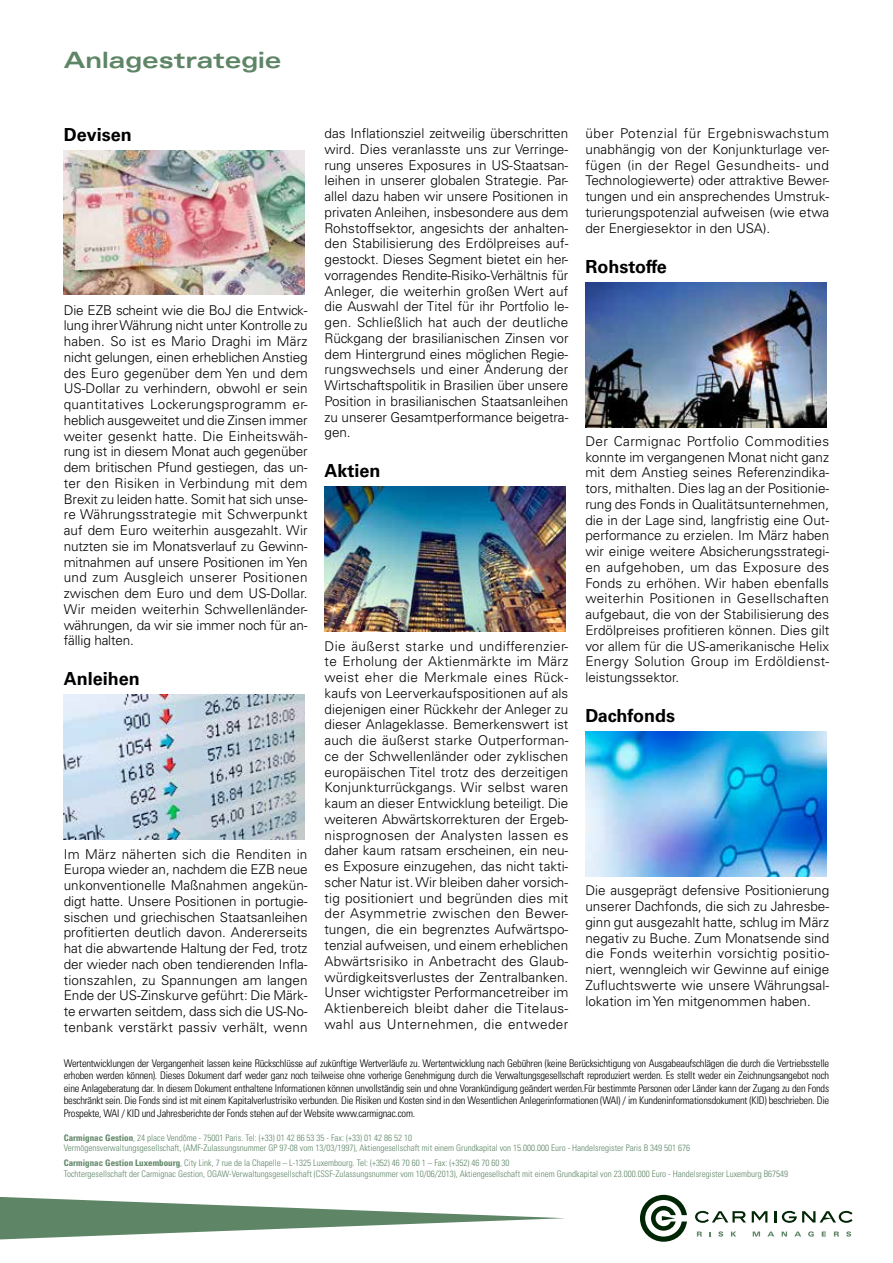
<style>
.page{position:relative;width:893px;height:1263px;background:#fff}
.page>*{position:absolute;margin:0;border:0;box-sizing:border-box;transform-origin:0 0}
.t1{font:700 expanded 22.5px "Univers LT Std";color:#5e8566}
.t2{font:700 18px "Univers LT Std";color:#000}
.t3{font:300 13.5px/15.8px "Univers LT Std";color:#000;text-align:justify}
.t4{font:300 condensed 10.5px/12.6px "Univers LT Std";letter-spacing:-.02em;color:#000;text-align:justify}
.t5{font:300 condensed 9px/10.8px "Univers LT Std";color:#5e8566}
.s1{font-weight:700}
</style>
<div class="page">
<svg style="left:0;top:1197px;width:565px;height:42px"></svg>
<svg style="left:697px;top:1231px;width:5px;height:5px"></svg>
<svg style="left:718px;top:1231px;width:5px;height:5px"></svg>
<svg style="left:731px;top:1231px;width:5px;height:5px"></svg>
<svg style="left:753px;top:1231px;width:7px;height:5px"></svg>
<svg style="left:767px;top:1231px;width:7px;height:5px"></svg>
<svg style="left:782px;top:1231px;width:5px;height:5px"></svg>
<svg style="left:794px;top:1231px;width:7px;height:5px"></svg>
<svg style="left:808px;top:1231px;width:6px;height:5px"></svg>
<svg style="left:822px;top:1231px;width:4px;height:5px"></svg>
<svg style="left:834px;top:1231px;width:5px;height:5px"></svg>
<svg style="left:846px;top:1231px;width:5px;height:5px"></svg>
<svg style="left:640px;top:1195px;width:47px;height:47px"></svg>
<svg style="left:752px;top:1211px;width:15px;height:11px"></svg>
<svg style="left:774px;top:1211px;width:2px;height:11px"></svg>
<svg style="left:695px;top:1211px;width:51px;height:12px"></svg>
<svg style="left:782px;top:1211px;width:71px;height:12px"></svg>
<img style="left:64px;top:150px;width:241px;height:145px">
<img style="left:64px;top:694px;width:241px;height:145px">
<img style="left:325px;top:487px;width:241px;height:144px">
<img style="left:585px;top:283px;width:241px;height:144px">
<img style="left:585px;top:732px;width:241px;height:144px">
<h1 class="t1" style="left:64px;top:48px;width:219px">Anlagestrategie</h1>
<h2 class="t2" style="left:64px;top:124px;width:70px">Devisen</h2>
<p class="t3" style="left:64px;top:302px;width:245px">Die EZB scheint wie die BoJ die Entwick&shy;lung ihrer Währung nicht unter Kontrolle zu haben. So ist es Mario Draghi im März nicht gelungen, einen erheblichen Anstieg des Euro gegenüber dem Yen und dem US-Dollar zu verhindern, obwohl er sein quantitatives Lockerungsprogramm er&shy;heblich ausgeweitet und die Zinsen immer weiter gesenkt hatte. Die Einheitswäh&shy;rung ist in diesem Monat auch gegenüber dem britischen Pfund gestiegen, das un&shy;ter den Risiken in Verbindung mit dem Brexit zu leiden hatte. Somit hat sich unse&shy;re Währungsstrategie mit Schwerpunkt auf dem Euro weiterhin ausgezahlt. Wir nutzten sie im Monatsverlauf zu Gewinn&shy;mitnahmen auf unsere Positionen im Yen und zum Ausgleich unserer Positionen zwischen dem Euro und dem US-Dollar.<br>Wir meiden weiterhin Schwellenländer&shy;währungen, da wir sie immer noch für an&shy;fällig halten.</p>
<h2 class="t2" style="left:64px;top:668px;width:78px">Anleihen</h2>
<p class="t3" style="left:64px;top:846px;width:245px">Im März näherten sich die Renditen in Europa wieder an, nachdem die EZB neue unkonventionelle Maßnahmen angekün&shy;digt hatte. Unsere Positionen in portugie&shy;sischen und griechischen Staatsanleihen profitierten deutlich davon. Andererseits hat die abwartende Haltung der Fed, trotz der wieder nach oben tendierenden Infla&shy;tionszahlen, zu Spannungen am langen Ende der US-Zinskurve geführt: Die Märk&shy;te erwarten seitdem, dass sich die US-No&shy;tenbank verstärkt passiv verhält, wenn</p>
<p class="t3" style="left:325px;top:125px;width:245px">das Inflationsziel zeitweilig überschritten wird. Dies veranlasste uns zur Verringe&shy;rung unseres Exposures in US-Staatsan&shy;leihen in unserer globalen Strategie. Par&shy;allel dazu haben wir unsere Positionen in privaten Anleihen, insbesondere aus dem Rohstoffsektor, angesichts der anhalten&shy;den Stabilisierung des Erdölpreises auf&shy;gestockt. Dieses Segment bietet ein her&shy;vorragendes Rendite-Risiko-Verhältnis für Anleger, die weiterhin großen Wert auf die Auswahl der Titel für ihr Portfolio le&shy;gen. Schließlich hat auch der deutliche Rückgang der brasilianischen Zinsen vor dem Hintergrund eines möglichen Regie&shy;rungswechsels und einer Änderung der Wirtschaftspolitik in Brasilien über unsere Position in brasilianischen Staatsanleihen zu unserer Gesamtperformance beigetra&shy;gen.</p>
<h2 class="t2" style="left:325px;top:460px;width:58px">Aktien</h2>
<p class="t3" style="left:325px;top:638px;width:245px">Die äußerst starke und undifferenzier&shy;te Erholung der Aktienmärkte im März weist eher die Merkmale eines Rück&shy;kaufs von Leerverkaufspositionen auf als diejenigen einer Rückkehr der Anleger zu dieser Anlageklasse. Bemerkenswert ist auch die äußerst starke Outperforman&shy;ce der Schwellenländer oder zyklischen europäischen Titel trotz des derzeitigen Konjunkturrückgangs. Wir selbst waren kaum an dieser Entwicklung beteiligt. Die weiteren Abwärtskorrekturen der Ergeb&shy;nisprognosen der Analysten lassen es daher kaum ratsam erscheinen, ein neu&shy;es Exposure einzugehen, das nicht takti&shy;scher Natur ist. Wir bleiben daher vorsich&shy;tig positioniert und begründen dies mit der Asymmetrie zwischen den Bewer&shy;tungen, die ein begrenztes Aufwärtspo&shy;tenzial aufweisen, und einem erheblichen Abwärtsrisiko in Anbetracht des Glaub&shy;würdigkeitsverlustes der Zentralbanken.<br>Unser wichtigster Performancetreiber im Aktienbereich bleibt daher die Titelaus&shy;wahl aus Unternehmen, die entweder</p>
<p class="t3" style="left:585px;top:126px;width:245px">über Potenzial für Ergebniswachstum unabhängig von der Konjunkturlage ver&shy;fügen (in der Regel Gesundheits- und Technologiewerte) oder attraktive Bewer&shy;tungen und ein ansprechendes Umstruk&shy;turierungspotenzial aufweisen (wie etwa der Energiesektor in den USA).</p>
<h2 class="t2" style="left:585px;top:256px;width:83px">Rohstoffe</h2>
<p class="t3" style="left:585px;top:433px;width:245px">Der Carmignac Portfolio Commodities konnte im vergangenen Monat nicht ganz mit dem Anstieg seines Referenzindika&shy;tors, mithalten. Dies lag an der Positionie&shy;rung des Fonds in Qualitätsunternehmen, die in der Lage sind, langfristig eine Out&shy;performance zu erzielen. Im März haben wir einige weitere Absicherungsstrategi&shy;en aufgehoben, um das Exposure des Fonds zu erhöhen. Wir haben ebenfalls weiterhin Positionen in Gesellschaften aufgebaut, die von der Stabilisierung des Erdölpreises profitieren können. Dies gilt vor allem für die US-amerikanische Helix Energy Solution Group im Erdöldienst&shy;leistungssektor.</p>
<h2 class="t2" style="left:585px;top:705px;width:91px">Dachfonds</h2>
<p class="t3" style="left:585px;top:883px;width:245px">Die ausgeprägt defensive Positionierung unserer Dachfonds, die sich zu Jahresbe&shy;ginn gut ausgezahlt hatte, schlug im März negativ zu Buche. Zum Monatsende sind die Fonds weiterhin vorsichtig positio&shy;niert, wenngleich wir Gewinne auf einige Zufluchtswerte wie unsere Währungsal&shy;lokation im Yen mitgenommen haben.</p>
<p class="t4" style="left:64px;top:1056px;width:767px">Wertentwicklungen der Vergangenheit lassen keine Rückschlüsse auf zukünftige Wertverläufe zu. Wertentwicklung nach Gebühren (keine Berücksichtigung von Ausgabeaufschlägen die durch die Vertriebsstelle erhoben werden können). Dieses Dokument darf weder ganz noch teilweise ohne vorherige Genehmigung durch die Verwaltungsgesellschaft reproduziert werden. Es stellt weder ein Zeichnungsangebot noch eine Anlageberatung dar. In diesem Dokument enthaltene Informationen können unvollständig sein und ohne Vorankündigung geändert werden.Für bestimmte Personen oder Länder kann der Zugang zu den Fonds beschränkt sein. Die Fonds sind ist mit einem Kapitalverlustrisiko verbunden. Die Risiken und Kosten sind in den Wesentlichen Anlegerinformationen (WAI) / im Kundeninformationsdokument (KID) beschrieben. Die Prospekte, WAI / KID und Jahresberichte der Fonds stehen auf der Website www.carmignac.com.</p>
<p class="t5" style="left:64px;top:1132px;width:628px"><span class="s1">Carmignac Gestion</span>, 24 place Vendôme - 75001 Paris. Tel: (+33) 01 42 86 53 35 - Fax: (+33) 01 42 86 52 10<br>Vermögensverwaltungsgesellschaft, (AMF-Zulassungsnummer GP 97-08 vom 13/03/1997), Aktiengesellschaft mit einem Grundkapital von 15.000.000 Euro - Handelsregister Paris B 349 501 676</p>
<p class="t5" style="left:64px;top:1158px;width:726px"><span class="s1">Carmignac Gestion Luxembourg</span>, City Link, 7 rue de la Chapelle – L-1325 Luxembourg. Tel: (+352) 46 70 60 1 – Fax: (+352) 46 70 60 30<br>Tochtergesellschaft der Carmignac Gestion, OGAW-Verwaltungsgesellschaft (CSSF-Zulassungsnummer vom 10/06/2013), Aktiengesellschaft mit einem Grundkapital von 23.000.000 Euro - Handelsregister Luxemburg B67549</p>
</div>
